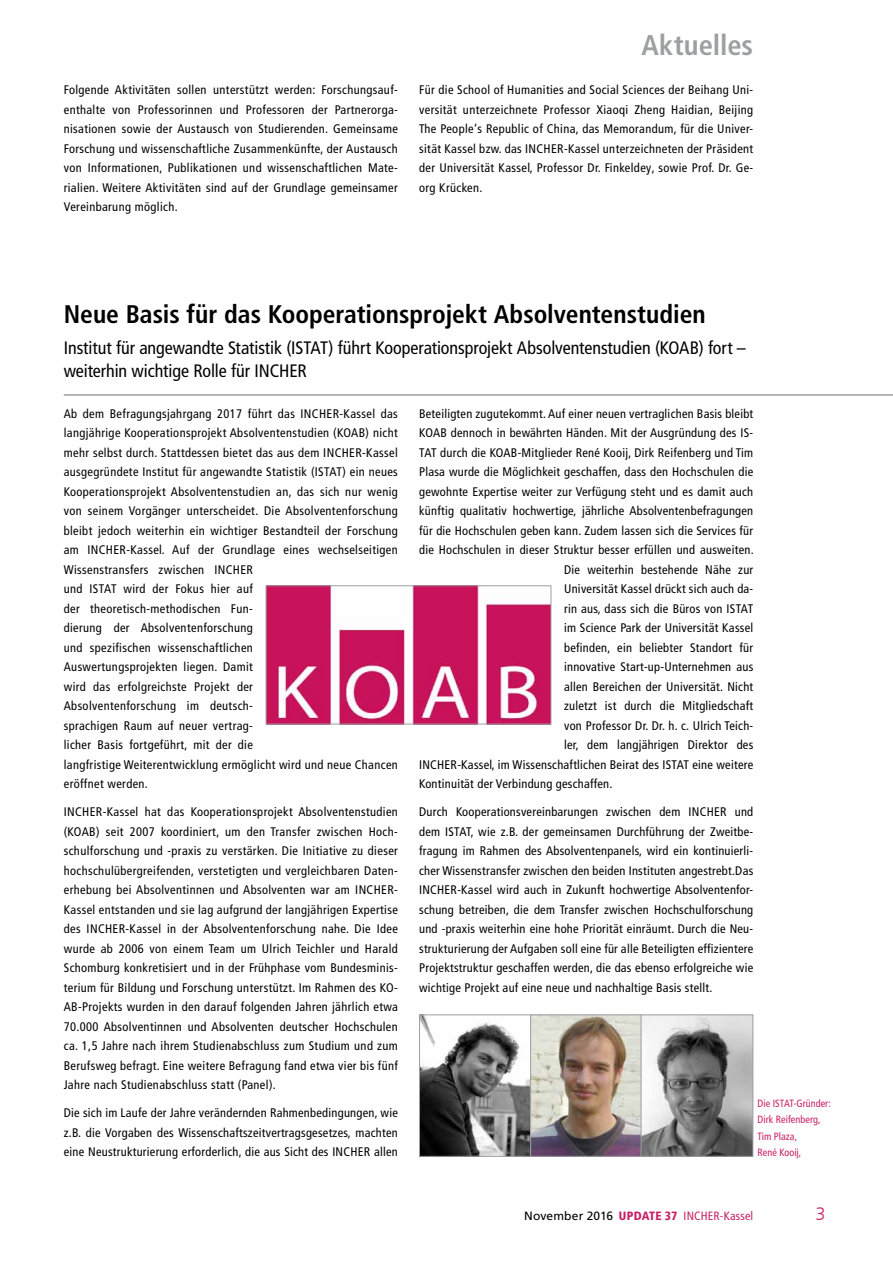
<style>
.page{position:relative;width:893px;height:1263px;background:#fff}
.page>*{position:absolute;margin:0;border:0;box-sizing:border-box;transform-origin:0 0}
.t1{font:700 condensed 28.5px "Frutiger LT Com";color:#9d9fa2}
.t2{font:700 condensed 25.5px "Frutiger LT Com";color:#000}
.t3{font:condensed 18px/22.5px "Frutiger LT Com";letter-spacing:-.005em;color:#000}
.t4{font:300 18px "Frutiger LT Com";color:#c81f66}
.t5{font:condensed 12.45px/19.5px "Frutiger LT Com";letter-spacing:.02em;color:#000;text-align:justify}
.t6{font:condensed 12px "Frutiger LT Com";letter-spacing:.015em;color:#c81f66}
.t7{font:condensed 10.5px/16.5px "Frutiger LT Com";letter-spacing:.005em;color:#c81f66}
.s1{font-stretch:normal;color:#000}
.s2{font-weight:900}
</style>
<div class="page">
<img style="left:268px;top:587px;width:281px;height:135px">
<div style="left:266px;top:585px;width:285px;height:139px;border:1px solid #9d9fa2"></div>
<img style="left:421px;top:1016px;width:330px;height:139px">
<div style="left:419px;top:1014px;width:112px;height:143px;border:1px solid #9d9fa2"></div>
<div style="left:530px;top:1014px;width:112px;height:143px;border:1px solid #9d9fa2"></div>
<div style="left:641px;top:1014px;width:112px;height:143px;border:1px solid #9d9fa2"></div>
<hr style="left:64px;top:394px;width:829px;height:2px;background:#9d9fa2">
<h1 class="t1" style="left:641px;top:28px;width:113px">Aktuelles</h1>
<p class="t5" style="left:64px;top:80px;width:336px">Folgende Aktivitäten sollen unterstützt werden: Forschungsauf&shy;enthalte von Professorinnen und Professoren der Partnerorga&shy;nisationen sowie der Austausch von Studierenden. Gemeinsame Forschung und wissenschaftliche Zusammenkünfte, der Austausch von Informationen, Publikationen und wissenschaftlichen Mate&shy;rialien. Weitere Aktivitäten sind auf der Grundlage gemeinsamer Vereinbarung möglich.</p>
<p class="t5" style="left:419px;top:80px;width:336px">Für die School of Humanities and Social Sciences der Beihang Uni&shy;versität unterzeichnete Professor Xiaoqi Zheng Haidian, Beijing The People‘s Republic of China, das Memorandum, für die Univer&shy;sität Kassel bzw. das INCHER-Kassel unterzeichneten der Präsident der Universität Kassel, Professor Dr. Finkeldey, sowie Prof. Dr. Ge&shy;org Krücken.</p>
<h2 class="t2" style="left:64px;top:299px;width:643px">Neue Basis für das Kooperationsprojekt Absolventenstudien</h2>
<h3 class="t3" style="left:64px;top:336px;width:684px">Institut für angewandte Statistik (ISTAT) führt Kooperationsprojekt Absolventenstudien (KOAB) fort – weiterhin wichtige Rolle für INCHER</h3>
<p class="t5" style="left:419px;top:403px;width:336px">Beteiligten zugutekommt. Auf einer neuen vertraglichen Basis bleibt</p>
<p class="t5" style="left:419px;top:423px;width:336px">KOAB dennoch in bewährten Händen. Mit der Ausgründung des IS-</p>
<p class="t5" style="left:419px;top:442px;width:336px">TAT durch die KOAB-Mitglieder René Kooij, Dirk Reifenberg und Tim</p>
<p class="t5" style="left:419px;top:462px;width:336px">Plasa wurde die Möglichkeit geschaffen, dass den Hochschulen die</p>
<p class="t5" style="left:419px;top:481px;width:336px">gewohnte Expertise weiter zur Verfügung steht und es damit auch</p>
<p class="t5" style="left:419px;top:501px;width:336px">künftig qualitativ hochwertige, jährliche Absolventenbefragungen</p>
<p class="t5" style="left:419px;top:520px;width:336px">für die Hochschulen geben kann. Zudem lassen sich die Services für</p>
<p class="t5" style="left:419px;top:540px;width:336px">die Hochschulen in dieser Struktur besser erfüllen und ausweiten.</p>
<p class="t5" style="left:564px;top:559px;width:191px">Die weiterhin bestehende Nähe zur</p>
<p class="t5" style="left:564px;top:579px;width:191px">Universität Kassel drückt sich auch da-</p>
<p class="t5" style="left:564px;top:598px;width:191px">rin aus, dass sich die Büros von ISTAT</p>
<p class="t5" style="left:564px;top:618px;width:191px">im Science Park der Universität Kassel</p>
<p class="t5" style="left:564px;top:637px;width:191px">befinden, ein beliebter Standort für</p>
<p class="t5" style="left:564px;top:657px;width:191px">innovative Start-up-Unternehmen aus</p>
<p class="t5" style="left:564px;top:676px;width:191px">allen Bereichen der Universität. Nicht</p>
<p class="t5" style="left:564px;top:696px;width:191px">zuletzt ist durch die Mitgliedschaft</p>
<p class="t5" style="left:564px;top:715px;width:191px">von Professor Dr. Dr. h. c. Ulrich Teich-</p>
<p class="t5" style="left:564px;top:735px;width:191px">ler, dem langjährigen Direktor des</p>
<p class="t5" style="left:419px;top:754px;width:336px">INCHER-Kassel, im Wissenschaftlichen Beirat des ISTAT eine weitere</p>
<p class="t5" style="left:419px;top:774px;width:195px">Kontinuität der Verbindung geschaffen.</p>
<p class="t5" style="left:419px;top:802px;width:336px">Durch Kooperationsvereinbarungen zwischen dem INCHER und dem ISTAT, wie z.B. der gemeinsamen Durchführung der Zweitbe&shy;fragung im Rahmen des Absolventenpanels, wird ein kontinuierli&shy;cher Wissenstransfer zwischen den beiden Instituten angestrebt.Das INCHER-Kassel wird auch in Zukunft hochwertige Absolventenfor&shy;schung betreiben, die dem Transfer zwischen Hochschulforschung und -praxis weiterhin eine hohe Priorität einräumt. Durch die Neu&shy;strukturierung der Aufgaben soll eine für alle Beteiligten effizientere Projektstruktur geschaffen werden, die das ebenso erfolgreiche wie wichtige Projekt auf eine neue und nachhaltige Basis stellt.</p>
<p class="t5" style="left:64px;top:403px;width:336px;text-align:left">Ab dem Befragungsjahrgang 2017 führt das INCHER-Kassel das langjährige Kooperationsprojekt Absolventenstudien (KOAB) nicht mehr selbst durch. Stattdessen bietet das aus dem INCHER-Kassel ausgegründete Institut für angewandte Statistik (ISTAT) ein neues Kooperationsprojekt Absolventenstudien an, das sich nur wenig von seinem Vorgänger unterscheidet. Die Absolventenforschung bleibt jedoch weiterhin ein wichtiger Bestandteil der Forschung am INCHER-Kassel. Auf der Grundlage eines wechselseitigen Wissenstransfers zwischen INCHER<br>und ISTAT wird der Fokus hier auf<br>der theoretisch-methodischen Fun-<br>dierung der Absolventenforschung<br>und spezifischen wissenschaftlichen<br>Auswertungsprojekten liegen. Damit<br>wird das erfolgreichste Projekt der<br>Absolventenforschung im deutsch-<br>sprachigen Raum auf neuer vertrag-<br>licher Basis fortgeführt, mit der die<br>langfristige Weiterentwicklung ermöglicht wird und neue Chancen eröffnet werden.</p>
<p class="t5" style="left:64px;top:802px;width:336px">INCHER-Kassel hat das Kooperationsprojekt Absolventenstudien (KOAB) seit 2007 koordiniert, um den Transfer zwischen Hoch&shy;schulforschung und -praxis zu verstärken. Die Initiative zu dieser hochschulübergreifenden, verstetigten und vergleichbaren Daten&shy;erhebung bei Absolventinnen und Absolventen war am INCHER-Kassel entstanden und sie lag aufgrund der langjährigen Expertise des INCHER-Kassel in der Absolventenforschung nahe. Die Idee wurde ab 2006 von einem Team um Ulrich Teichler und Harald Schomburg konkretisiert und in der Frühphase vom Bundesminis&shy;terium für Bildung und Forschung unterstützt. Im Rahmen des KO-AB-Projekts wurden in den darauf folgenden Jahren jährlich etwa 70.000 Absolventinnen und Absolventen deutscher Hochschulen ca. 1,5 Jahre nach ihrem Studienabschluss zum Studium und zum Berufsweg befragt. Eine weitere Befragung fand etwa vier bis fünf Jahre nach Studienabschluss statt (Panel).</p>
<p class="t5" style="left:64px;top:1103px;width:336px">Die sich im Laufe der Jahre verändernden Rahmenbedingungen, wie z.B. die Vorgaben des Wissenschaftszeitvertragsgesetzes, machten eine Neustrukturierung erforderlich, die aus Sicht des INCHER allen</p>
<p class="t7" style="left:757px;top:1095px;width:75px">Die ISTAT-Gründer:<br>Dirk Reifenberg,<br>Tim Plaza,<br>René Kooij,</p>
<p class="t6" style="left:524px;top:1208px;width:230px"><span class="s1">November 2016</span> <span class="s2">UPDATE 37</span> INCHER-Kassel</p>
<h3 class="t4" style="left:815px;top:1203px;width:12px">3</h3>
</div>
